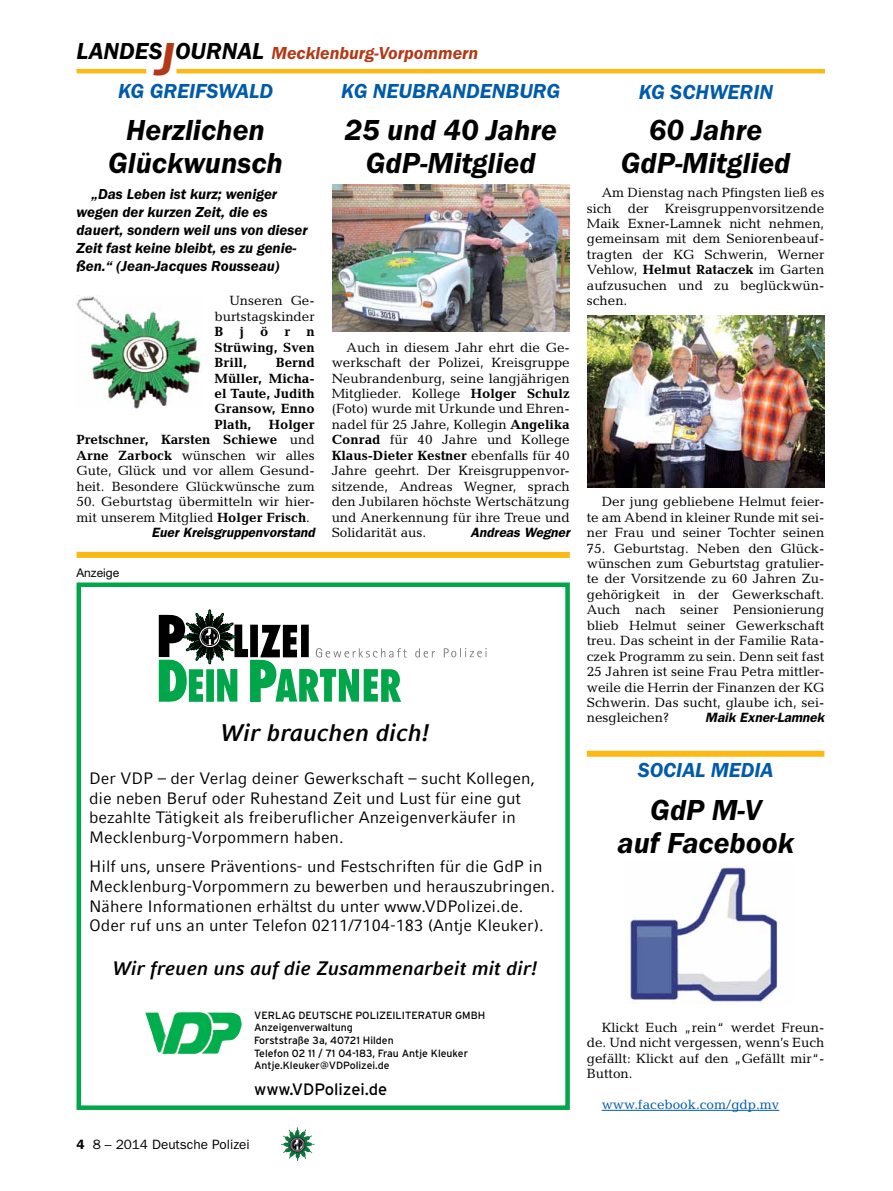
<style>
.page{position:relative;width:893px;height:1191px;background:#fff}
.page>*{position:absolute;margin:0;border:0;box-sizing:border-box;transform-origin:0 0}
.t1{font:italic 600 30px/33px "Franklin Gothic Itc T";color:#000;text-align:center}
.t2{font:italic 700 24px "Compatil Fact LT";color:#000}
.t3{font:italic 600 21px "Franklin Gothic Itc T";color:#005baa}
.t4{font:italic 700 19.5px "Compatil Fact LT";color:#000}
.t5{font:italic 600 18px "Franklin Gothic Itc T";color:#b33916}
.t6{font:16.5px/19.8px "Compatil Fact LT";color:#000}
.t7{font:16.5px "Interstate";color:#000}
.t8{font:italic 600 15px/18px "Franklin Gothic Itc T";color:#000}
.t9{font:13.5px/15.5px "Candida";color:#000;text-align:justify}
.t10{font:700 13.5px/15.5px "Candida";color:#000;text-align:justify}
.t11{font:italic 600 13.5px "Franklin Gothic";color:#000}
.t12{font:13.5px "Candida";color:#005baa}
.t13{font:13.5px "Franklin Gothic";color:#000}
.t14{font:12px "Helvetica Neue";color:#000}
.t15{font:10.5px/12.6px "Interstate";color:#000}
.s1{font-size:24px;color:#000}
.s2{font-size:48px}
.s3{font-weight:700}
.s4{font-weight:600}
</style>
<div class="page">
<hr style="left:77px;top:69px;width:69px;height:4px;background:#fdb913">
<hr style="left:176px;top:69px;width:649px;height:4px;background:#fdb913">
<img style="left:281px;top:1128px;width:16px;height:24px">
<div style="left:77px;top:582px;width:493px;height:528px;border:4px solid #00a649"></div>
<svg style="left:159px;top:609px;width:328px;height:93px"></svg>
<img style="left:145px;top:1012px;width:97px;height:42px">
<img style="left:77px;top:296px;width:125px;height:112px">
<img style="left:332px;top:184px;width:238px;height:147px">
<img style="left:588px;top:316px;width:237px;height:171px">
<div style="left:587px;top:750px;width:237px;height:6px;background:#fdb913"></div>
<hr style="left:602px;top:1110px;width:177px;height:1px;background:#005baa">
<img style="left:630px;top:864px;width:150px;height:139px">
<div style="left:77px;top:552px;width:493px;height:6px;background:#fdb913"></div>
<h3 class="t5" style="left:77px;top:42px;width:403px"><span class="s1">LANDES</span><span class="s2">J</span><span class="s1">OURNAL</span> Mecklenburg-Vorpommern</h3>
<h3 class="t3" style="left:118px;top:79px;width:45px">kg greifswald</h3>
<h3 class="t3" style="left:341px;top:79px;width:46px">kg neubrandenburg</h3>
<h3 class="t3" style="left:639px;top:80px;width:84px">kg schwerin</h3>
<h1 class="t1" style="left:108px;top:113px;width:176px">Herzlichen<br>Glückwunsch</h1>
<p class="t8" style="left:77px;top:185px;width:233px;text-indent:15px">„Das Leben ist kurz; weniger wegen der kurzen Zeit, die es dauert, sondern weil uns von dieser<br>Zeit fast keine bleibt, es zu genie&shy;ßen.“ (Jean-Jacques Rousseau)</p>
<p class="t9" style="left:215px;top:293px;width:102px;text-align:right">Unseren Ge&shy;burtstagskinder</p>
<p class="t10" style="left:215px;top:324px;width:102px">Björn Strüwing, Sven Brill,</p>
<p class="t10" style="left:215px;top:355px;width:102px;text-indent:61px">Bernd Müller, Micha&shy;el Taute, Judith Gransow, Enno Plath,</p>
<p class="t9" style="left:77px;top:416px;width:240px;text-indent:192px"><span class="s3">Holger Pretschner, Karsten Schiewe</span> und <span class="s3">Arne Zarbock</span> wünschen wir alles Gute, Glück und vor allem Gesund&shy;heit. Besondere Glückwünsche zum</p>
<p class="t9" style="left:77px;top:494px;width:240px">50. Geburtstag übermitteln wir hier&shy;mit unserem Mitglied <span class="s3">Holger Frisch</span>.</p>
<p class="t11" style="left:152px;top:524px;width:164px">Euer Kreisgruppenvorstand</p>
<p class="t14" style="left:77px;top:565px;width:44px">Anzeige</p>
<h1 class="t1" style="left:345px;top:113px;width:214px">25 und 40 Jahre<br>GdP-Mitglied</h1>
<p class="t9" style="left:332px;top:339px;width:240px;text-indent:15px">Auch in diesem Jahr ehrt die Ge&shy;werkschaft der Polizei, Kreisgruppe Neubrandenburg, seine langjährigen Mitglieder. Kollege <span class="s3">Holger Schulz </span>(Foto) wurde mit Urkunde und Ehren&shy;nadel für 25 Jahre, Kollegin <span class="s3">Angelika Conrad</span> für 40 Jahre und Kollege <span class="s3">Klaus-Dieter Kestner</span> ebenfalls für 40<br>Jahre geehrt. Der Kreisgruppenvor&shy;sitzende, Andreas Wegner, sprach den Jubilaren höchste Wertschätzung und Anerkennung für ihre Treue und Solidarität aus.</p>
<p class="t11" style="left:471px;top:524px;width:101px">Andreas Wegner</p>
<h2 class="t2" style="left:221px;top:718px;width:210px">Wir brauchen dich!</h2>
<p class="t6" style="left:89px;top:768px;width:448px">Der VDP – der Verlag deiner Gewerkschaft – sucht Kollegen, die neben Beruf oder Ruhestand Zeit und Lust für eine gut bezahlte Tätigkeit als freiberuflicher Anzeigenverkäufer in Mecklenburg-Vorpommern haben.</p>
<p class="t6" style="left:89px;top:856px;width:467px">Hilf uns, unsere Präventions- und Festschriften für die GdP in Mecklenburg-Vorpommern zu bewerben und herauszubringen.<br>Nähere Informationen erhältst du unter www.VDPolizei.de.<br>Oder ruf uns an unter Telefon 0211/7104-183 (Antje Kleuker).</p>
<h3 class="t4" style="left:113px;top:956px;width:426px">Wir freuen uns auf die Zusammenarbeit mit dir!</h3>
<p class="t15" style="left:254px;top:1008px;width:233px">VERLAG DEUTSCHE POLIZEILITERATUR GMBH Anzeigenverwaltung<br>Forststraße 3a, 40721 Hilden<br>Telefon 02 11 / 71 04-183, Frau Antje Kleuker Antje.Kleuker@VDPolizei.de</p>
<p class="t7" style="left:254px;top:1079px;width:135px">www.VDPolizei.de</p>
<p class="t13" style="left:77px;top:1136px;width:175px"><span class="s4">4</span> 8 – 2014 Deutsche Polizei</p>
<h1 class="t1" style="left:621px;top:113px;width:171px">60 Jahre<br>GdP-Mitglied</h1>
<p class="t9" style="left:587px;top:185px;width:239px;text-indent:15px">Am Dienstag nach Pfingsten ließ es sich der Kreisgruppenvorsitzende Maik Exner-Lamnek nicht nehmen, gemeinsam mit dem Seniorenbeauf&shy;tragten der KG Schwerin, Werner Vehlow, <span class="s3">Helmut Rataczek</span> im Garten aufzusuchen und zu beglückwün&shy;schen.</p>
<p class="t9" style="left:587px;top:494px;width:239px;text-indent:15px">Der jung gebliebene Helmut feier&shy;te am Abend in kleiner Runde mit sei&shy;ner Frau und seiner Tochter seinen</p>
<p class="t9" style="left:587px;top:540px;width:239px">75. Geburtstag. Neben den Glück&shy;wünschen zum Geburtstag gratulier&shy;te der Vorsitzende zu 60 Jahren Zu&shy;gehörigkeit in der Gewerkschaft.<br>Auch nach seiner Pensionierung blieb Helmut seiner Gewerkschaft treu. Das scheint in der Familie Rata&shy;czek Programm zu sein. Denn seit fast 25 Jahren ist seine Frau Petra mittler&shy;weile die Herrin der Finanzen der KG Schwerin. Das sucht, glaube ich, sei&shy;nesgleichen?</p>
<p class="t11" style="left:705px;top:710px;width:121px">Maik Exner-Lamnek</p>
<h3 class="t3" style="left:638px;top:757px;width:13px">social</h3>
<h3 class="t3" style="left:711px;top:757px;width:14px">media</h3>
<h1 class="t1" style="left:618px;top:792px;width:178px">GdP M-V<br>auf Facebook</h1>
<p class="t9" style="left:587px;top:1019px;width:239px;text-indent:15px">Klickt Euch „rein“ werdet Freun&shy;de. Und nicht vergessen, wenn’s Euch gefällt: Klickt auf den „Gefällt mir“- Button.</p>
<p class="t12" style="left:602px;top:1096px;width:179px">www.facebook.com/gdp.mv</p>
</div>
